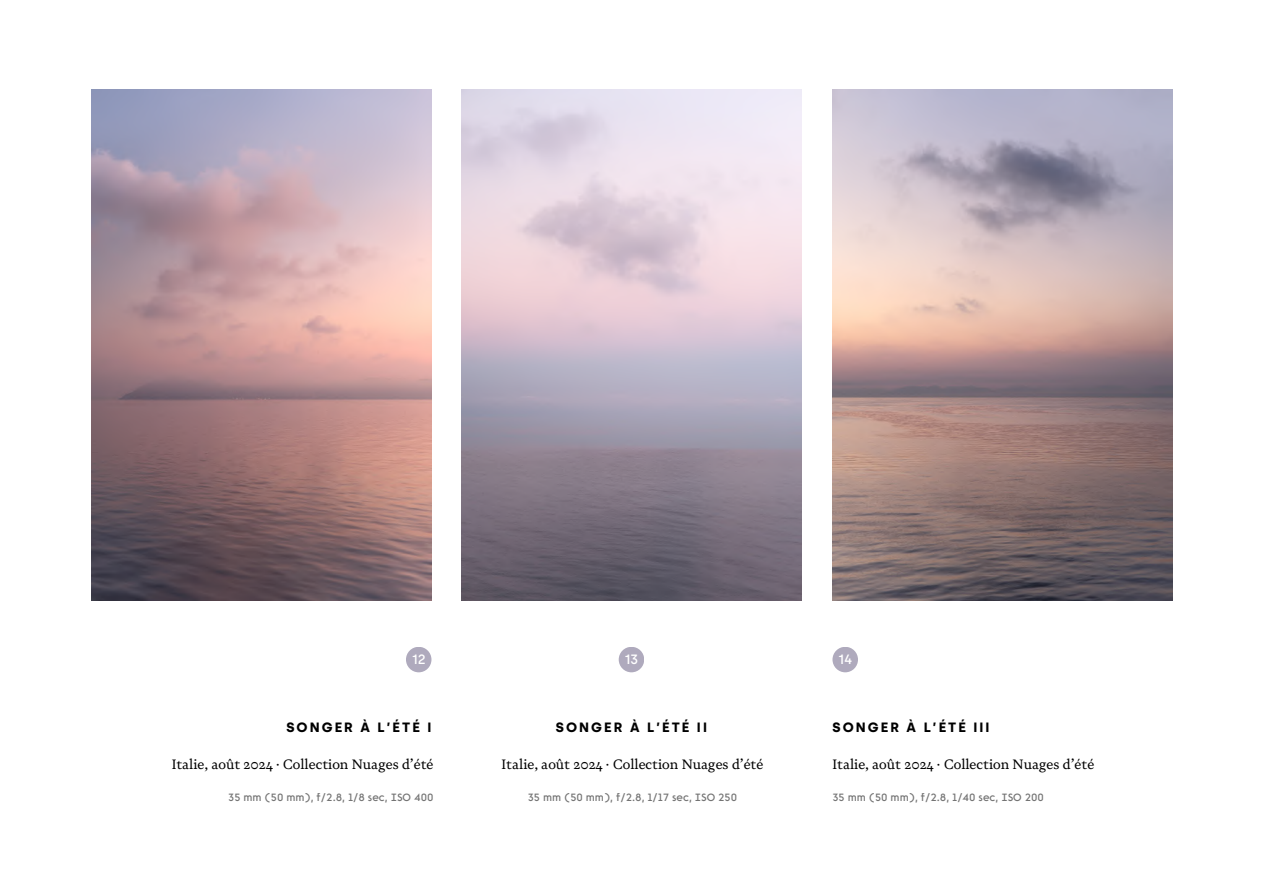
<style>
.page{position:relative;width:1263px;height:894px;background:#fff}
.page>*{position:absolute;margin:0;border:0;box-sizing:border-box;transform-origin:0 0}
.t1{font:13.5px "Novela";color:#000}
.t2{font:700 13.5px "Silka";letter-spacing:.15em;color:#000}
.t3{font:500 13.5px "Silka";color:#fff}
.t4{font:500 10.5px "Rawest";color:#737373}
</style>
<div class="page">
<div style="left:406px;top:646px;width:25px;height:26px;background:#afaabd;border-radius:50%"></div>
<img style="left:91px;top:89px;width:340px;height:511px">
<img style="left:461px;top:89px;width:340px;height:511px">
<img style="left:832px;top:89px;width:340px;height:511px">
<div style="left:832px;top:646px;width:26px;height:26px;background:#afaabd;border-radius:50%"></div>
<div style="left:619px;top:646px;width:25px;height:26px;background:#afaabd;border-radius:50%"></div>
<p class="t3" style="left:412px;top:650px;width:15px">12</p>
<p class="t2" style="left:286px;top:718px;width:147px">SONGER À L’ÉTÉ I</p>
<p class="t1" style="left:172px;top:755px;width:263px">Italie, août 2024 · Collection Nuages d’été</p>
<p class="t4" style="left:228px;top:792px;width:207px">35 mm (50 mm), f/2.8, 1/8 sec, ISO 400</p>
<p class="t3" style="left:624px;top:650px;width:16px">13</p>
<p class="t3" style="left:838px;top:650px;width:16px">14</p>
<p class="t2" style="left:556px;top:718px;width:153px">SONGER À L’ÉTÉ II</p>
<p class="t1" style="left:502px;top:755px;width:263px">Italie, août 2024 · Collection Nuages d’été</p>
<p class="t4" style="left:528px;top:792px;width:211px">35 mm (50 mm), f/2.8, 1/17 sec, ISO 250</p>
<p class="t2" style="left:832px;top:718px;width:159px">SONGER À L’ÉTÉ III</p>
<p class="t1" style="left:832px;top:755px;width:263px">Italie, août 2024 · Collection Nuages d’été</p>
<p class="t4" style="left:832px;top:792px;width:213px">35 mm (50 mm), f/2.8, 1/40 sec, ISO 200</p>
</div>
